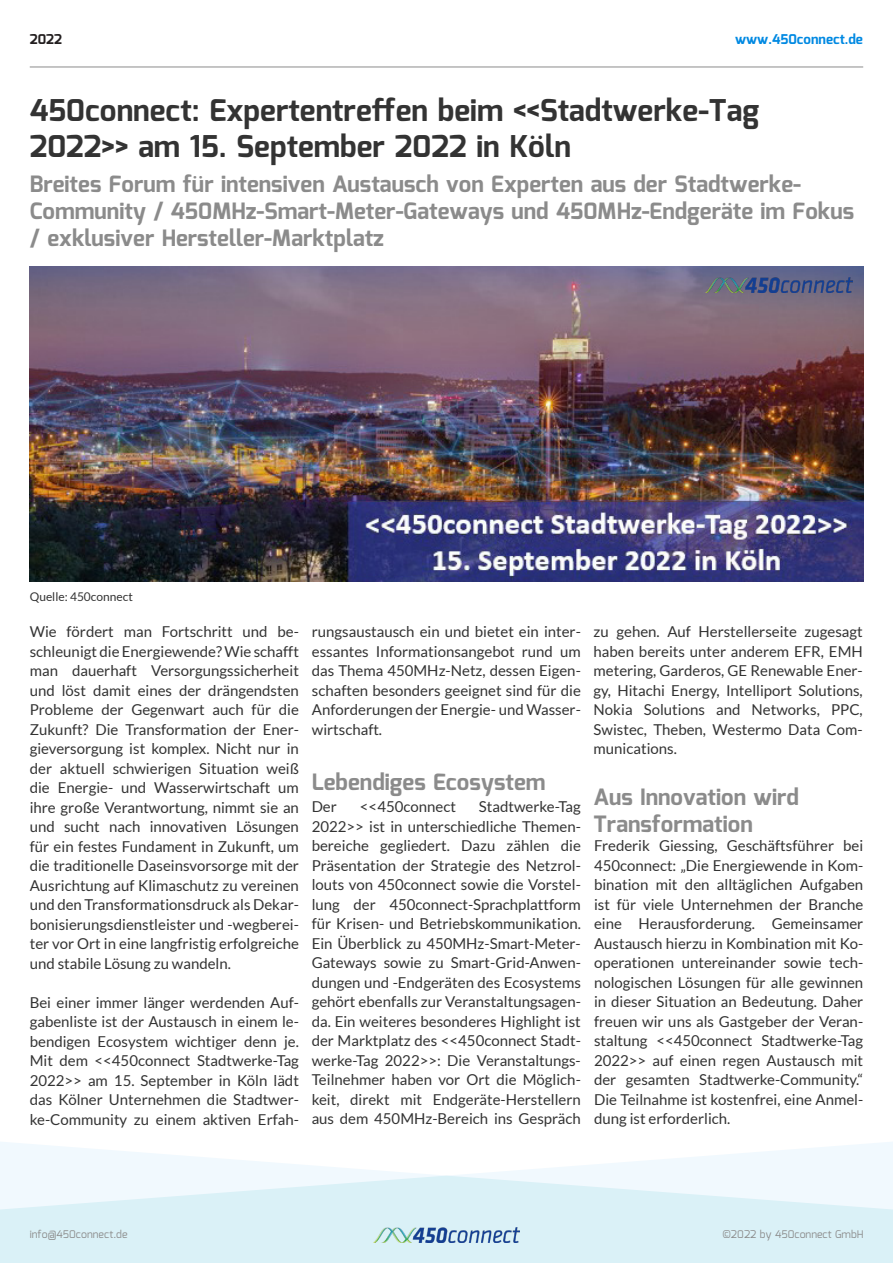
<style>
.page{position:relative;width:893px;height:1263px;background:#fff}
.page>*{position:absolute;margin:0;border:0;box-sizing:border-box;transform-origin:0 0}
.t1{font:700 30px/36px "Mina";color:#333}
.t2{font:700 22.5px/27px "Mina";color:#8b8b8b}
.t3{font:15px/19.5px "Lato";color:#333;text-align:justify}
.t4{font:700 13.5px "Mina";color:#0089e2}
.t5{font:700 13.5px "Mina";color:#231f20}
.t6{font:12px "Lato";color:#333}
.t7{font:10.5px "Mina";color:#8b8b8b}
</style>
<div class="page">
<svg style="left:0;top:1142px;width:893px;height:33px"></svg>
<svg style="left:0;top:1175px;width:893px;height:88px;fill:#daf1f7"></svg>
<img style="left:373px;top:1228px;width:147px;height:14px">
<hr style="left:30px;top:67px;width:833px;height:1px;background:#8b8b8b">
<img style="left:30px;top:267px;width:833px;height:314px">
<img style="left:706px;top:278px;width:146px;height:14px">
<p class="t5" style="left:30px;top:32px;width:34px">2022</p>
<p class="t4" style="left:735px;top:32px;width:130px">www.450connect.de</p>
<p class="t1" style="left:30px;top:93px;width:731px">450connect: Expertentreffen beim &lt;&lt;Stadtwerke-Tag<br>2022&gt;&gt; am 15. September 2022 in Köln</p>
<p class="t2" style="left:30px;top:170px;width:773px">Breites Forum für intensiven Austausch von Experten aus der Stadtwerke-</p>
<p class="t2" style="left:30px;top:197px;width:826px">Community / 450MHz-Smart-Meter-Gateways und 450MHz-Endgeräte im Fokus / exklusiver Hersteller-Marktplatz</p>
<p class="t6" style="left:30px;top:590px;width:105px">Quelle: 450connect</p>
<p class="t3" style="left:30px;top:622px;width:271px">Wie fördert man Fortschritt und be&shy;schleunigt die Energiewende? Wie schafft man dauerhaft Versorgungssicherheit und löst damit eines der drängendsten Probleme der Gegenwart auch für die Zukunft? Die Transformation der Ener&shy;gieversorgung ist komplex. Nicht nur in der aktuell schwierigen Situation weiß die Energie- und Wasserwirtschaft um ihre große Verantwortung, nimmt sie an und sucht nach innovativen Lösungen für ein festes Fundament in Zukunft, um die traditionelle Daseinsvorsorge mit der Ausrichtung auf Klimaschutz zu vereinen und den Transformationsdruck als Dekar&shy;bonisierungsdienstleister und -wegberei&shy;ter vor Ort in eine langfristig erfolgreiche und stabile Lösung zu wandeln.</p>
<p class="t3" style="left:30px;top:993px;width:271px">Bei einer immer länger werdenden Auf&shy;gabenliste ist der Austausch in einem le&shy;bendigen Ecosystem wichtiger denn je.<br>Mit dem &lt;&lt;450connect Stadtwerke-Tag 2022&gt;&gt; am 15. September in Köln lädt das Kölner Unternehmen die Stadtwer&shy;ke-Community zu einem aktiven Erfah-</p>
<p class="t3" style="left:312px;top:622px;width:270px">rungsaustausch ein und bietet ein inter&shy;essantes Informationsangebot rund um das Thema 450MHz-Netz, dessen Eigen&shy;schaften besonders geeignet sind für die Anforderungen der Energie- und Wasser&shy;wirtschaft.</p>
<p class="t2" style="left:312px;top:768px;width:235px">Lebendiges Ecosystem</p>
<p class="t3" style="left:312px;top:797px;width:271px;text-indent:167px">Stadtwerke-Tag 2022&gt;&gt; ist in unterschiedliche Themen&shy;bereiche gegliedert. Dazu zählen die Präsentation der Strategie des Netzrol&shy;louts von 450connect sowie die Vorstel&shy;lung der 450connect-Sprachplattform für Krisen- und Betriebskommunikation.<br>Ein Überblick zu 450MHz-Smart-Meter-Gateways sowie zu Smart-Grid-Anwen&shy;dungen und -Endgeräten des Ecosystems gehört ebenfalls zur Veranstaltungsagen&shy;da. Ein weiteres besonderes Highlight ist der Marktplatz des &lt;&lt;450connect Stadt&shy;werke-Tag 2022&gt;&gt;: Die Veranstaltungs-Teilnehmer haben vor Ort die Möglich&shy;keit, direkt mit Endgeräte-Herstellern aus dem 450MHz-Bereich ins Gespräch</p>
<p class="t3" style="left:312px;top:797px;width:27px">Der</p>
<p class="t3" style="left:360px;top:797px;width:97px">&lt;&lt;450connect</p>
<p class="t3" style="left:594px;top:622px;width:271px">zu gehen. Auf Herstellerseite zugesagt haben bereits unter anderem EFR, EMH metering, Garderos, GE Renewable Ener&shy;gy, Hitachi Energy, Intelliport Solutions, Nokia Solutions and Networks, PPC, Swistec, Theben, Westermo Data Com&shy;munications.</p>
<p class="t2" style="left:594px;top:783px;width:207px">Aus Innovation wird<br>Transformation</p>
<p class="t3" style="left:594px;top:836px;width:271px">Frederik Giessing, Geschäftsführer bei 450connect: „Die Energiewende in Kom&shy;bination mit den alltäglichen Aufgaben ist für viele Unternehmen der Branche eine Herausforderung. Gemeinsamer Austausch hierzu in Kombination mit Ko&shy;operationen untereinander sowie tech&shy;nologischen Lösungen für alle gewinnen in dieser Situation an Bedeutung. Daher freuen wir uns als Gastgeber der Veran&shy;staltung &lt;&lt;450connect Stadtwerke-Tag 2022&gt;&gt; auf einen regen Austausch mit der gesamten Stadtwerke-Community.“ Die Teilnahme ist kostenfrei, eine Anmel&shy;dung ist erforderlich.</p>
<p class="t7" style="left:30px;top:1227px;width:99px">info@450connect.de</p>
<p class="t7" style="left:722px;top:1227px;width:143px">©2022 by 450connect GmbH</p>
</div>
